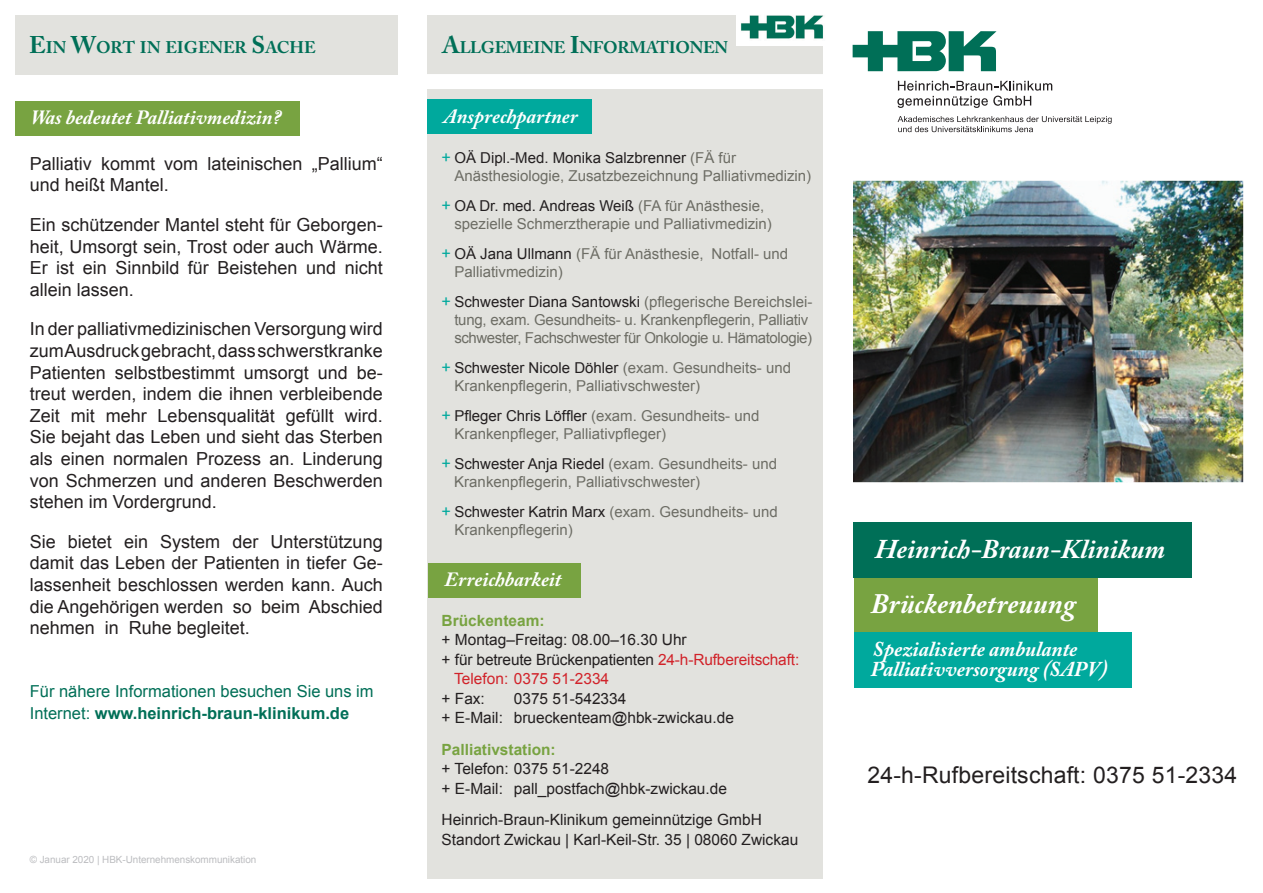
<style>
.page{position:relative;width:1263px;height:893px;background:#fff}
.page>*{position:absolute;margin:0;border:0;box-sizing:border-box;transform-origin:0 0}
.t1{font:italic 700 28.05px "Adobe Caslon Pro";color:#fff}
.t2{font:italic 700 27px "Adobe Caslon Pro";color:#fff}
.t3{font:22.95px "Arial";letter-spacing:.01em;color:#231f20}
.t4{font:italic 700 21px/20.1px "Adobe Caslon Pro";color:#fff}
.t5{font:italic 700 20.1px "Adobe Caslon Pro";color:#fff}
.t6{font:18px/21.6px "Arial";color:#231f20;text-align:justify}
.t7{font:700 16.8px "Adobe Caslon Pro";letter-spacing:-.015em;color:#006f57}
.t8{font:16.5px/21.6px "Arial";color:#006f57}
.t9{font:15.45px/19.5px "Arial";color:#231f20}
.t10{font:700 15.45px "Arial";color:#78a341}
.t11{font:15.45px "Arial";color:#d1232a}
.t12{font:15px/18px "Arial";color:#6d6d65}
.t13{font:9.9px "Arial";letter-spacing:-.005em;color:#bcbdc0}
.s1{font-size:24px}
.s2{font-weight:700}
.s3{font-size:16.2px;color:#00a99d}
.s4{color:#231f20}
.s5{color:#d1232a}
</style>
<div class="page">
<div style="left:427px;top:15px;width:396px;height:863px;background:#e2e2de"></div>
<div style="left:420px;top:74px;width:416px;height:15px;background:#fff"></div>
<div style="left:15px;top:15px;width:383px;height:59px;background:#e2e2de"></div>
<svg style="left:853px;top:31px;width:143px;height:40px"></svg>
<svg style="left:897px;top:81px;width:155px;height:27px"></svg>
<svg style="left:898px;top:116px;width:214px;height:16px"></svg>
<img style="left:854px;top:180px;width:389px;height:302px">
<div style="left:854px;top:577px;width:244px;height:56px;background:#78a341"></div>
<div style="left:854px;top:633px;width:278px;height:55px;background:#00a99d"></div>
<div style="left:854px;top:522px;width:338px;height:55px;background:#006f57"></div>
<div style="left:427px;top:100px;width:165px;height:34px;background:#00a99d"></div>
<div style="left:428px;top:563px;width:152px;height:34px;background:#78a341"></div>
<img style="left:737px;top:15px;width:87px;height:31px">
<div style="left:15px;top:101px;width:285px;height:34px;background:#78a341"></div>
<p class="t7" style="left:29px;top:37px;width:288px"><span class="s1">E</span>IN <span class="s1">W</span>ORT IN EIGENER <span class="s1">S</span>ACHE</p>
<h3 class="t5" style="left:31px;top:105px;width:252px">Was bedeutet Palliativmedizin?</h3>
<p class="t6" style="left:30px;top:153px;width:354px">Palliativ kommt vom lateinischen „Pallium“ und heißt Mantel.</p>
<p class="t6" style="left:30px;top:214px;width:354px">Ein schützender Mantel steht für Geborgen&shy;heit, Umsorgt sein, Trost oder auch Wärme.<br>Er ist ein Sinnbild für Beistehen und nicht allein lassen.</p>
<p class="t6" style="left:30px;top:318px;width:354px">In der palliativmedizinischen Versorgung wird zum Ausdruck gebracht, dass schwerstkranke Patienten selbstbestimmt umsorgt und be&shy;treut werden, indem die ihnen verbleibende Zeit mit mehr Lebensqualität gefüllt wird.<br>Sie bejaht das Leben und sieht das Sterben als einen normalen Prozess an. Linderung von Schmerzen und anderen Beschwerden stehen im Vordergrund.</p>
<p class="t6" style="left:30px;top:531px;width:354px">Sie bietet ein System der Unterstützung damit das Leben der Patienten in tiefer Ge&shy;lassenheit beschlossen werden kann. Auch die Angehörigen werden so beim Abschied nehmen in Ruhe begleitet.</p>
<p class="t8" style="left:30px;top:681px;width:345px">Für nähere Informationen besuchen Sie uns im<br>Internet: <span class="s2">www.heinrich-braun-klinikum.de</span></p>
<p class="t13" style="left:30px;top:853px;width:228px">© Januar 2020 | HBK-Unternehmenskommunikation</p>
<p class="t7" style="left:443px;top:37px;width:287px"><span class="s1">A</span>LLGEMEINE <span class="s1">I</span>NFORMATIONEN</p>
<h3 class="t5" style="left:443px;top:104px;width:136px">Ansprechpartner</h3>
<p class="t12" style="left:454px;top:149px;width:358px;text-indent:-13px"><span class="s3">+</span> <span class="s4">OÄ Dipl.-Med. Monika Salzbrenner</span> (FÄ für<br>Anästhesiologie, Zusatzbezeichnung Palliativmedizin)</p>
<p class="t12" style="left:454px;top:197px;width:319px;text-indent:-13px"><span class="s3">+</span> <span class="s4">OA Dr. med. Andreas Weiß</span> (FA für Anästhesie, spezielle Schmerztherapie und Palliativmedizin)</p>
<p class="t12" style="left:454px;top:245px;width:335px;text-indent:-13px"><span class="s3">+</span> <span class="s4">OÄ Jana Ullmann</span> (FÄ für Anästhesie, Notfall- und<br>Palliativmedizin)</p>
<p class="t12" style="left:454px;top:293px;width:359px;text-indent:-13px"><span class="s3">+</span> <span class="s4">Schwester Diana Santowski</span> (pflegerische Bereichslei&shy;tung, exam. Gesundheits- u. Krankenpflegerin, Palliativ schwester, Fachschwester für Onkologie u. Hämatologie)</p>
<p class="t12" style="left:454px;top:359px;width:338px;text-indent:-13px"><span class="s3">+</span> <span class="s4">Schwester Nicole Döhler</span> (exam. Gesundheits- und<br>Krankenpflegerin, Palliativschwester)</p>
<p class="t12" style="left:454px;top:407px;width:307px;text-indent:-13px"><span class="s3">+</span> <span class="s4">Pfleger Chris Löffler</span> (exam. Gesundheits- und<br>Krankenpfleger, Palliativpfleger)</p>
<p class="t12" style="left:454px;top:455px;width:324px;text-indent:-13px"><span class="s3">+</span> <span class="s4">Schwester Anja Riedel</span> (exam. Gesundheits- und<br>Krankenpflegerin, Palliativschwester)</p>
<p class="t12" style="left:454px;top:503px;width:325px;text-indent:-13px"><span class="s3">+</span> <span class="s4">Schwester Katrin Marx</span> (exam. Gesundheits- und<br>Krankenpflegerin)</p>
<h3 class="t5" style="left:445px;top:567px;width:118px">Erreichbarkeit</h3>
<p class="t10" style="left:442px;top:610px;width:105px">Brückenteam:</p>
<p class="t9" style="left:442px;top:630px;width:247px">+ Montag–Freitag: 08.00–16.30 Uhr</p>
<p class="t9" style="left:442px;top:649px;width:359px">+ für betreute Brückenpatienten <span class="s5">24-h-Rufbereitschaft:</span></p>
<p class="t11" style="left:454px;top:668px;width:157px">Telefon: 0375 51-2334</p>
<p class="t9" style="left:442px;top:688px;width:45px">+ Fax:</p>
<p class="t9" style="left:442px;top:688px;width:294px;text-indent:72px">0375 51-542334<br>+ E-Mail: brueckenteam@hbk-zwickau.de</p>
<p class="t10" style="left:442px;top:739px;width:116px">Palliativstation:</p>
<p class="t9" style="left:442px;top:759px;width:287px">+ Telefon: 0375 51-2248<br>+ E-Mail: pall_postfach@hbk-zwickau.de</p>
<p class="t9" style="left:442px;top:810px;width:358px">Heinrich-Braun-Klinikum gemeinnützige GmbH<br>Standort Zwickau | Karl-Keil-Str. 35 | 08060 Zwickau</p>
<h2 class="t2" style="left:875px;top:533px;width:292px">Heinrich-Braun-Klinikum</h2>
<h1 class="t1" style="left:871px;top:587px;width:207px">Brückenbetreuung</h1>
<h3 class="t4" style="left:871px;top:638px;width:239px">Spezialisierte ambulante<br>Palliativversorgung (SAPV)</h3>
<h3 class="t3" style="left:867px;top:759px;width:371px">24-h-Rufbereitschaft: 0375 51-2334</h3>
</div>
